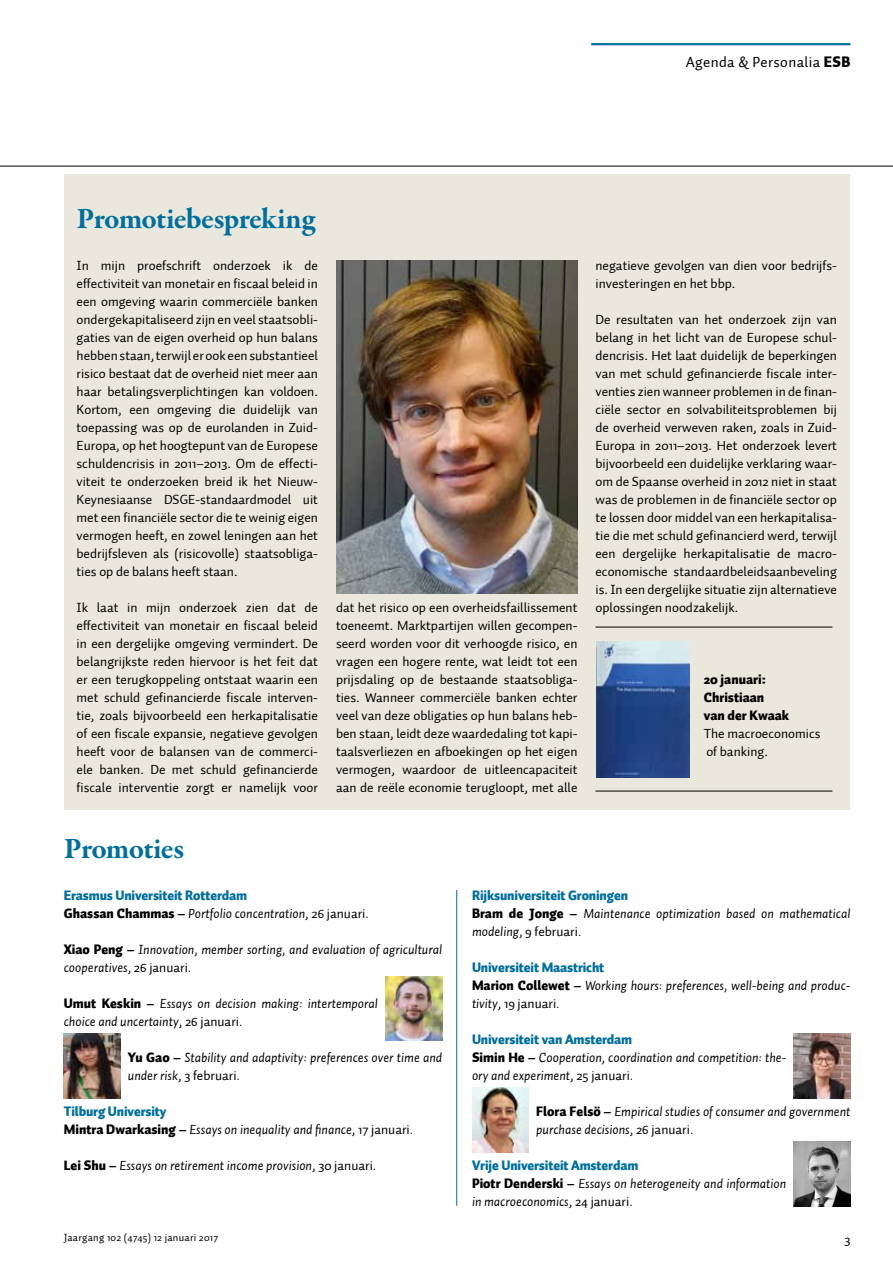
<style>
.page{position:relative;width:893px;height:1263px;background:#fff}
.page>*{position:absolute;margin:0;border:0;box-sizing:border-box;transform-origin:0 0}
.t1{font:700 30px "Garamond Premr Pro";letter-spacing:-.025em;color:#006f9f}
.t2{font:15px "Auto 1";letter-spacing:.025em;color:#000}
.t3{font:13.5px/18px "Auto 1";color:#000;text-align:justify}
.t4{font:italic 13.5px/18px "Auto 1";color:#000}
.t5{font:900 13.5px/18px "Auto 1";letter-spacing:-.01em;color:#006f9f}
.t6{font:900 13.5px/18px "Auto 1";color:#000}
.t7{font:10.5px "Auto 1";letter-spacing:.025em;color:#000}
.s1{font-weight:900}
.s2{font-weight:400}
.s3{color:#000}
.s4{font-weight:400;font-style:italic;color:#000}
.s5{font-weight:400;color:#000}
.s6{font-weight:900;font-style:normal}
.s7{font-style:normal}
.s8{font-weight:900;font-style:normal;color:#006f9f}
</style>
<div class="page">
<hr style="left:591px;top:43px;width:259px;height:2px;background:#006f9f">
<img style="left:794px;top:1034px;width:56px;height:64px">
<img style="left:472px;top:1088px;width:57px;height:64px">
<img style="left:794px;top:1142px;width:56px;height:64px">
<img style="left:386px;top:976px;width:56px;height:64px">
<img style="left:64px;top:1034px;width:56px;height:64px">
<hr style="left:456px;top:890px;width:1px;height:316px;background:#006f9f">
<hr style="left:0;top:166px;width:893px;height:1px;background:#000">
<div style="left:64px;top:174px;width:786px;height:636px;background:#eae8dc"></div>
<hr style="left:595px;top:791px;width:237px;height:1px;background:#000">
<hr style="left:595px;top:627px;width:237px;height:1px;background:#000">
<img style="left:596px;top:641px;width:93px;height:136px">
<img style="left:336px;top:260px;width:241px;height:333px">
<p class="t2" style="left:686px;top:53px;width:166px">Agenda &amp; Personalia <span class="s1">ESB</span></p>
<p class="t1" style="left:77px;top:200px;width:241px">Promotiebespreking</p>
<p class="t3" style="left:77px;top:257px;width:243px">In mijn proefschrift onderzoek ik de effectiviteit van monetair en fiscaal beleid in een omgeving waarin commerciële banken ondergekapitaliseerd zijn en veel staatsobli&shy;gaties van de eigen overheid op hun balans hebben staan, terwijl er ook een substantieel risico bestaat dat de overheid niet meer aan haar betalingsverplichtingen kan voldoen.<br>Kortom, een omgeving die duidelijk van toepassing was op de eurolanden in Zuid-Europa, op het hoogtepunt van de Europese schuldencrisis in 2011–2013. Om de effecti&shy;viteit te onderzoeken breid ik het Nieuw-Keynesiaanse DSGE-standaardmodel uit met een financiële sector die te weinig eigen vermogen heeft, en zowel leningen aan het bedrijfsleven als (risicovolle) staatsobliga&shy;ties op de balans heeft staan.</p>
<p class="t3" style="left:77px;top:599px;width:243px">Ik laat in mijn onderzoek zien dat de effectiviteit van monetair en fiscaal beleid in een dergelijke omgeving vermindert. De belangrijkste reden hiervoor is het feit dat er een terugkoppeling ontstaat waarin een met schuld gefinancierde fiscale interven&shy;tie, zoals bijvoorbeeld een herkapitalisatie of een fiscale expansie, negatieve gevolgen heeft voor de balansen van de commerci&shy;ële banken. De met schuld gefinancierde fiscale interventie zorgt er namelijk voor</p>
<p class="t3" style="left:336px;top:599px;width:243px">dat het risico op een overheidsfaillissement toeneemt. Marktpartijen willen gecompen&shy;seerd worden voor dit verhoogde risico, en vragen een hogere rente, wat leidt tot een prijsdaling op de bestaande staatsobliga&shy;ties. Wanneer commerciële banken echter veel van deze obligaties op hun balans heb&shy;ben staan, leidt deze waardedaling tot kapi&shy;taalsverliezen en afboekingen op het eigen vermogen, waardoor de uitleencapaciteit aan de reële economie terugloopt, met alle</p>
<p class="t3" style="left:595px;top:257px;width:242px">negatieve gevolgen van dien voor bedrijfs&shy;investeringen en het bbp.</p>
<p class="t3" style="left:595px;top:311px;width:243px">De resultaten van het onderzoek zijn van belang in het licht van de Europese schul&shy;dencrisis. Het laat duidelijk de beperkingen van met schuld gefinancierde fiscale inter&shy;venties zien wanneer problemen in de finan&shy;ciële sector en solvabiliteitsproblemen bij de overheid verweven raken, zoals in Zuid-Europa in 2011–2013. Het onderzoek levert bijvoorbeeld een duidelijke verklaring waar&shy;om de Spaanse overheid in 2012 niet in staat was de problemen in de financiële sector op te lossen door middel van een herkapitalisa&shy;tie die met schuld gefinancierd werd, terwijl een dergelijke herkapitalisatie de macro&shy;economische standaardbeleidsaanbeveling is. In een dergelijke situatie zijn alternatieve oplossingen noodzakelijk.</p>
<p class="t6" style="left:704px;top:671px;width:118px">20 januari:<br>Christiaan<br>van der Kwaak<br><span class="s2">The macroeconomics of banking.</span></p>
<p class="t1" style="left:64px;top:830px;width:122px">Promoties</p>
<p class="t5" style="left:64px;top:887px;width:306px">Erasmus Universiteit Rotterdam<br><span class="s3">Ghassan Chammas –</span> <span class="s4">Portfolio concentration</span><span class="s5">, 26 januari</span><span class="s4">.</span></p>
<p class="t4" style="left:64px;top:940px;width:380px"><span class="s6">Xiao Peng –</span> Innovation, member sorting, and evaluation of agricultural cooperatives<span class="s7">, 26 januari</span>.</p>
<p class="t4" style="left:64px;top:994px;width:316px"><span class="s6">Umut Keskin –</span> Essays on decision making: intertemporal choice and uncertainty<span class="s7">, 26 januari</span>.</p>
<p class="t4" style="left:128px;top:1048px;width:316px"><span class="s6">Yu Gao –</span> Stability and adaptivity: preferences over time and under risk<span class="s7">, 3 februari</span>.</p>
<p class="t4" style="left:64px;top:1102px;width:351px"><span class="s8">Tilburg University<br></span><span class="s6">Mintra Dwarkasing –</span> Essays on inequality and finance<span class="s7">, 17 januari</span>.</p>
<p class="t4" style="left:64px;top:1156px;width:314px"><span class="s6">Lei Shu –</span> Essays on retirement income provision<span class="s7">, 30 januari</span>.</p>
<p class="t4" style="left:472px;top:886px;width:380px"><span class="s8">Rijksuniversiteit Groningen<br></span><span class="s6">Bram de Jonge –</span> Maintenance optimization based on mathematical modeling<span class="s7">, 9 februari</span>.</p>
<p class="t4" style="left:472px;top:958px;width:380px"><span class="s8">Universiteit Maastricht<br></span><span class="s6">Marion Collewet –</span> Working hours: preferences, well-being and produc&shy;tivity<span class="s7">, 19 januari</span>.</p>
<p class="t4" style="left:472px;top:1030px;width:316px"><span class="s8">Universiteit van Amsterdam<br></span><span class="s6">Simin He –</span> Cooperation, coordination and competition: the&shy;ory and experiment<span class="s7">, 25 januari</span>.</p>
<p class="t4" style="left:536px;top:1102px;width:316px"><span class="s6">Flora Felsö –</span> Empirical studies of consumer and government purchase decisions<span class="s7">, 26 januari</span>.</p>
<p class="t4" style="left:472px;top:1156px;width:316px"><span class="s8">Vrije Universiteit Amsterdam<br></span><span class="s6">Piotr Denderski –</span> Essays on heterogeneity and information in macroeconomics<span class="s7">, 24 januari</span>.</p>
<p class="t7" style="left:64px;top:1231px;width:156px">Jaargang 102 (4745) 12 januari 2017</p>
<p class="t3" style="left:844px;top:1230px;width:8px">3</p>
</div>
